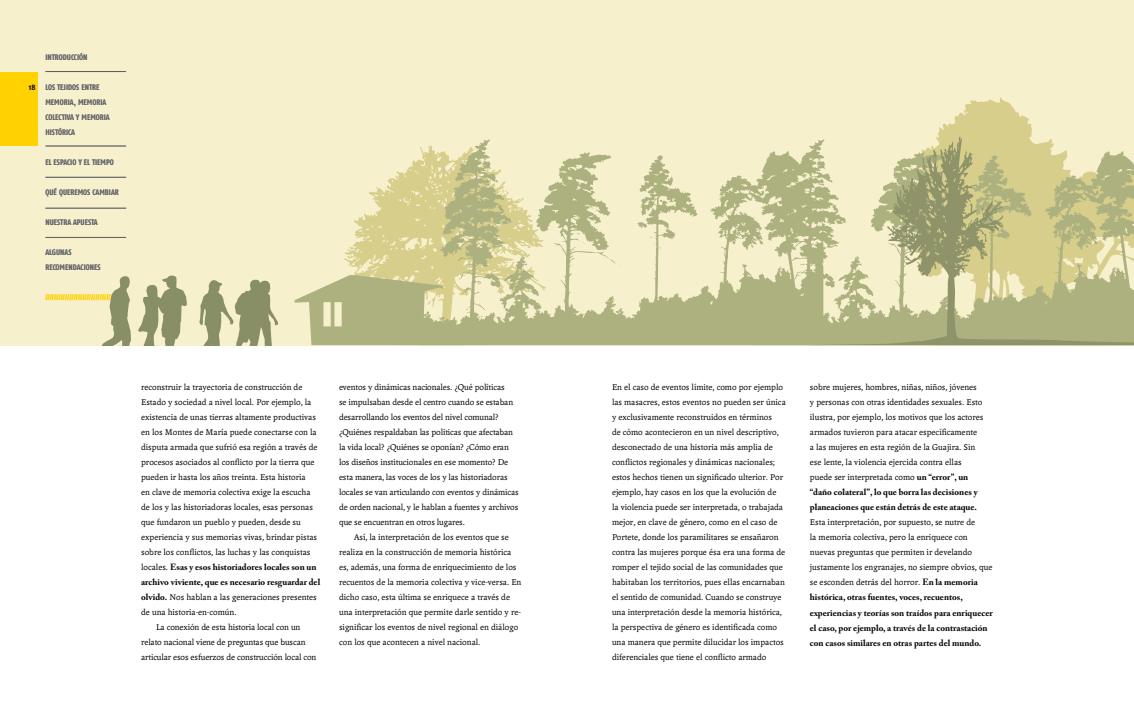
<style>
.page{position:relative;width:1134px;height:709px;background:#fff}
.page>*{position:absolute;margin:0;border:0;box-sizing:border-box;transform-origin:0 0}
.t1{font:9px/15px "Andralis ND Os F";color:#000}
.t2{font:700 9px/15px "Adobe Caslon Pro";color:#000}
.t3{font:700 8px/15px "Fago Co";color:#5f6060}
.t4{font:700 8px "Fago Co";color:#ffd200}
.t5{font:700 8px "Fago Co";color:#000}
.s1{font-family:"Andralis ND Os F";font-weight:400}
.s2{font-family:"Adobe Caslon Pro";font-weight:700}
</style>
<div class="page">
<div style="left:0;top:0;width:1134px;height:345px;background:#f7f0cd"></div>
<div style="left:0;top:71px;width:38px;height:74px;background:#ffd200"></div>
<svg style="left:344px;top:160px;width:74px;height:115px;fill:#d7ce8c"></svg>
<hr style="left:45px;top:71px;width:81px;height:1px;background:#5f6060">
<hr style="left:45px;top:145px;width:81px;height:1px;background:#5f6060">
<hr style="left:45px;top:177px;width:81px;height:1px;background:#5f6060">
<hr style="left:45px;top:208px;width:81px;height:1px;background:#5f6060">
<hr style="left:45px;top:237px;width:81px;height:1px;background:#5f6060">
<svg style="left:937px;top:97px;width:95px;height:39px;fill:#d7ce8c"></svg>
<svg style="left:418px;top:139px;width:390px;height:206px"></svg>
<svg style="left:295px;top:275px;width:167px;height:70px"></svg>
<svg style="left:808px;top:136px;width:326px;height:209px"></svg>
<svg style="left:199px;top:279px;width:79px;height:66px"></svg>
<svg style="left:102px;top:275px;width:85px;height:70px"></svg>
<p class="t5" style="left:29px;top:82px;width:8px">18</p>
<p class="t3" style="left:45px;top:50px;width:43px">INTRODUCCIÓN</p>
<p class="t3" style="left:45px;top:80px;width:66px">LOS TEJIDOS ENTRE<br>MEMORIA, MEMORIA<br>COLECTIVA Y MEMORIA<br>HISTÓRICA</p>
<p class="t3" style="left:45px;top:155px;width:70px">EL ESPACIO Y EL TIEMPO</p>
<p class="t3" style="left:45px;top:185px;width:75px">QUÉ QUEREMOS CAMBIAR</p>
<p class="t3" style="left:45px;top:215px;width:54px">NUESTRA APUESTA</p>
<p class="t3" style="left:45px;top:245px;width:57px">ALGUNAS<br>RECOMENDACIONES</p>
<p class="t4" style="left:45px;top:293px;width:82px">/////////////////////////////////////</p>
<p class="t1" style="left:141px;top:380px;width:178px">reconstruir la trayectoria de construcción de Estado y sociedad a nivel local. Por ejemplo, la existencia de unas tierras altamente productivas en los Montes de María puede conectarse con la disputa armada que sufrió esa región a través de procesos asociados al conflicto por la tierra que pueden ir hasta los años treinta. Esta historia<br>en clave de memoria colectiva exige la escucha de los y las historiadoras locales, esas personas que fundaron un pueblo y pueden, desde su experiencia y sus memorias vivas, brindar pistas sobre los conflictos, las luchas y las conquistas</p>
<p class="t2" style="left:141px;top:559px;width:181px"><span class="s1">locales.</span> Esas y esos historiadores locales son un archivo viviente, que es necesario resguardar del</p>
<p class="t1" style="left:141px;top:590px;width:177px"><span class="s2">olvido.</span> Nos hablan a las generaciones presentes</p>
<p class="t1" style="left:141px;top:605px;width:97px">de una historia-en-común.</p>
<p class="t1" style="left:156px;top:620px;width:146px">La conexión de esta historia local con un</p>
<p class="t1" style="left:141px;top:635px;width:166px">relato nacional viene de preguntas que buscan</p>
<p class="t1" style="left:141px;top:650px;width:177px">articular esos esfuerzos de construcción local con</p>
<p class="t1" style="left:339px;top:380px;width:181px">eventos y dinámicas nacionales. ¿Qué políticas<br>se impulsaban desde el centro cuando se estaban desarrollando los eventos del nivel comunal? ¿Quiénes respaldaban las políticas que afectaban la vida local? ¿Quiénes se oponían? ¿Cómo eran los diseños institucionales en ese momento? De esta manera, las voces de los y las historiadoras locales se van articulando con eventos y dinámicas de orden nacional, y le hablan a fuentes y archivos que se encuentran en otros lugares.</p>
<p class="t1" style="left:339px;top:530px;width:184px;text-indent:15px">Así, la interpretación de los eventos que se realiza en la construcción de memoria histórica es, además, una forma de enriquecimiento de los recuentos de la memoria colectiva y vice-versa. En dicho caso, esta última se enriquece a través de una interpretación que permite darle sentido y re&shy;significar los eventos de nivel regional en diálogo con los que acontecen a nivel nacional.</p>
<p class="t1" style="left:612px;top:380px;width:175px">En el caso de eventos límite, como por ejemplo las masacres, estos eventos no pueden ser única y exclusivamente reconstruidos en términos<br>de cómo acontecieron en un nivel descriptivo, desconectado de una historia más amplia de conflictos regionales y dinámicas nacionales; estos hechos tienen un significado ulterior. Por ejemplo, hay casos en los que la evolución de<br>la violencia puede ser interpretada, o trabajada mejor, en clave de género, como en el caso de Portete, donde los paramilitares se ensañaron contra las mujeres porque ésa era una forma de romper el tejido social de las comunidades que habitaban los territorios, pues ellas encarnaban el sentido de comunidad. Cuando se construye una interpretación desde la memoria histórica, la perspectiva de género es identificada como una manera que permite dilucidar los impactos diferenciales que tiene el conflicto armado</p>
<p class="t1" style="left:810px;top:380px;width:175px">sobre mujeres, hombres, niñas, niños, jóvenes<br>y personas con otras identidades sexuales. Esto ilustra, por ejemplo, los motivos que los actores armados tuvieron para atacar específicamente a las mujeres en esta región de la Guajira. Sin ese lente, la violencia ejercida contra ellas puede ser interpretada como <span class="s2">un “error”, un</span></p>
<p class="t2" style="left:810px;top:485px;width:169px">“daño colateral”, lo que borra las decisiones y planeaciones que están detrás de este ataque.</p>
<p class="t1" style="left:810px;top:515px;width:184px">Esta interpretación, por supuesto, se nutre de<br>la memoria colectiva, pero la enriquece con nuevas preguntas que permiten ir develando justamente los engranajes, no siempre obvios, que se esconden detrás del horror. <span class="s2">En la memoria</span></p>
<p class="t2" style="left:810px;top:590px;width:184px">histórica, otras fuentes, voces, recuentos, experiencias y teorías son traídos para enriquecer el caso, por ejemplo, a través de la contrastación con casos similares en otras partes del mundo.</p>
</div>
